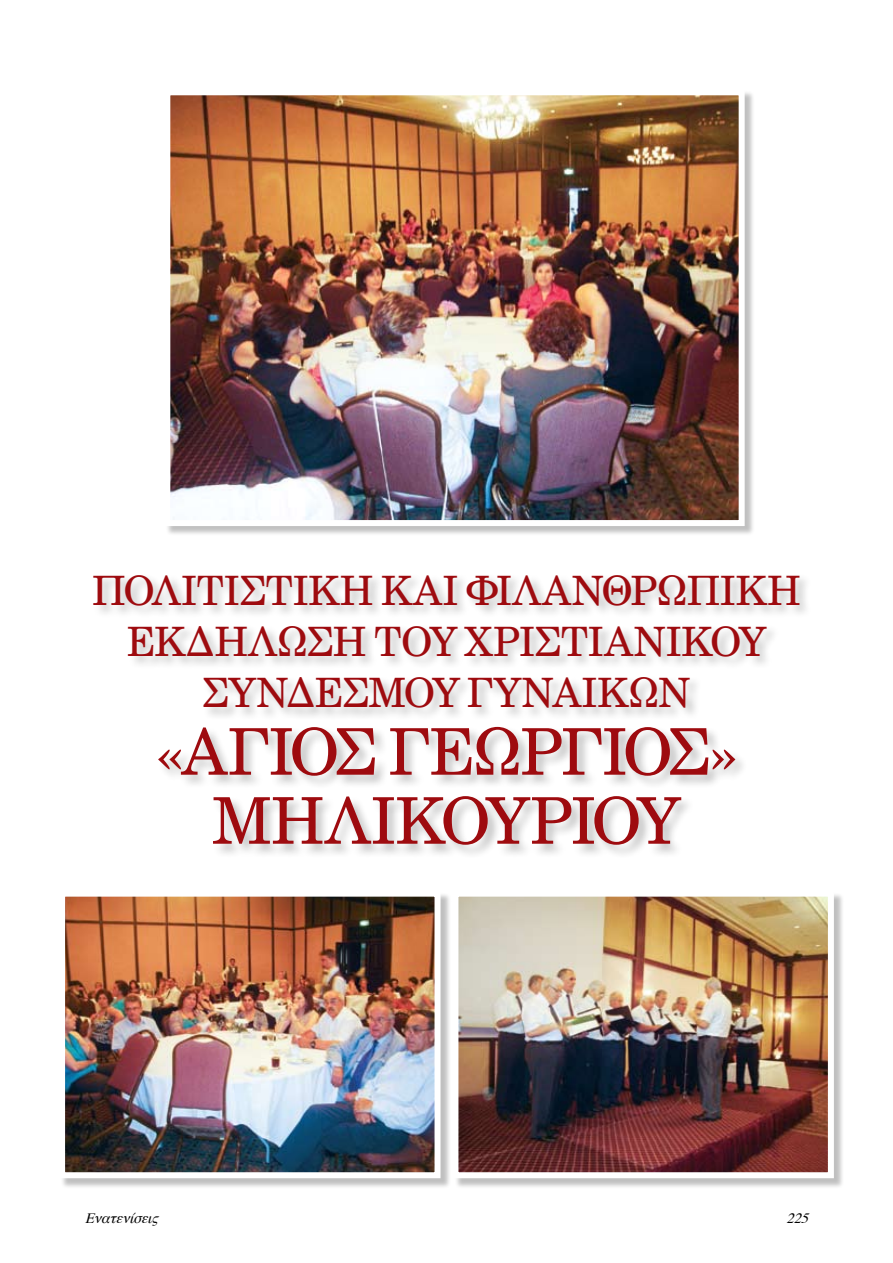
<style>
.page{position:relative;width:893px;height:1263px;background:#fff}
.page>*{position:absolute;margin:0;border:0;box-sizing:border-box;transform-origin:0 0}
.t1{font:64.5px/69px "UB Century";letter-spacing:-.05em;color:#9e0b0f;text-align:center}
.t2{font:40.5px/51px "UB Century";letter-spacing:-.02em;color:#9e0b0f;text-align:center}
.t3{font:italic 14.25px "Times";color:#000}
</style>
<div class="page">
<div style="left:166px;top:91px;width:595px;height:452px;background:#000;opacity:.25"></div>
<img style="left:171px;top:96px;width:567px;height:423px">
<div style="left:164px;top:89px;width:581px;height:437px;border:6px solid #fff"></div>
<div style="left:91px;top:573px;width:784px;height:326px;background:#000;opacity:.25"></div>
<div style="left:60px;top:892px;width:397px;height:303px;background:#000;opacity:.25"></div>
<img style="left:66px;top:898px;width:367px;height:273px">
<div style="left:59px;top:891px;width:381px;height:287px;border:6px solid #fff"></div>
<div style="left:454px;top:892px;width:396px;height:303px;background:#000;opacity:.25"></div>
<img style="left:459px;top:898px;width:368px;height:273px">
<div style="left:452px;top:891px;width:382px;height:287px;border:6px solid #fff"></div>
<p class="t2" style="left:92px;top:565px;width:710px">Πολιτιστική και Φιλανθρωπική<br>Εκδήλωση του Χριστιανικού<br>Συνδέ σμου Γυναικών</p>
<h1 class="t1" style="left:153px;top:716px;width:587px">«Άγιος Γεώ ργιος »<br>Μηλικουρίου</h1>
<p class="t3" style="left:85px;top:1204px;width:81px">Eνατενίσεις</p>
<p class="t3" style="left:786px;top:1204px;width:29px">225</p>
</div>
